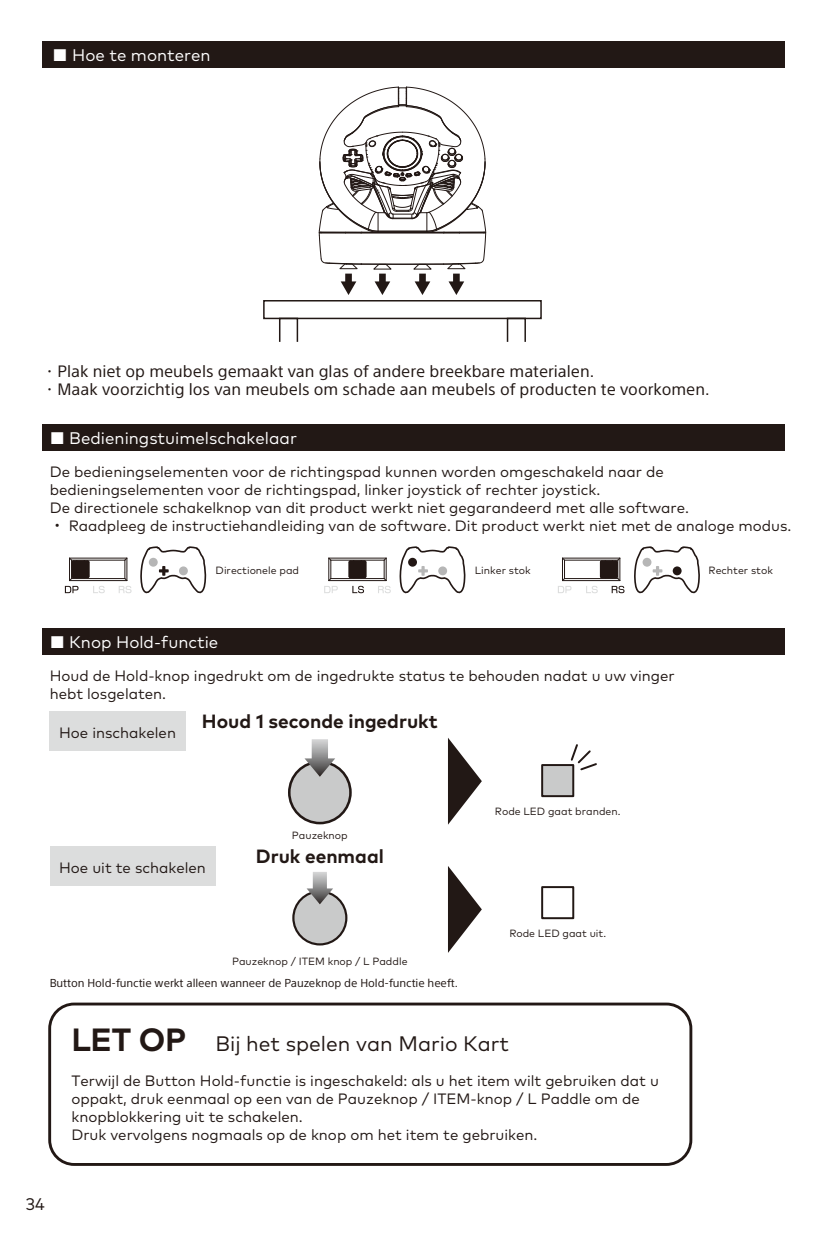
<style>
.page{position:relative;width:834px;height:1251px;background:#fff}
.page>*{position:absolute;margin:0;border:0;box-sizing:border-box;transform-origin:0 0}
.t1{font:21px "Mark OT";color:#221815}
.t2{font:700 19.2px "Mark OT";color:#221815}
.t3{font:16.8px "Mark OT";color:#fff}
.t4{font:16.8px "Mark OT";color:#221815}
.t5{font:15px/18px "Mark OT";color:#221815}
.t6{font:15px/18px "SST Jp Pro";color:#221815}
.t7{font:10.5px "Mark OT";color:#221815}
.t8{font:10.5px "SST Jp Pro";letter-spacing:-.005em;color:#221815}
.s1{font-family:"Koz Go Pr 6 N"}
.s2{font-weight:700;font-size:32.1px}
</style>
<div class="page">
<div style="left:43px;top:424px;width:741px;height:27px;background:#221815"></div>
<div style="left:43px;top:628px;width:741px;height:27px;background:#221815"></div>
<hr style="left:69px;top:557px;width:58px;height:1px;background:#221714">
<hr style="left:69px;top:580px;width:58px;height:1px;background:#221714">
<hr style="left:72px;top:578px;width:53px;height:1px;background:#221714">
<hr style="left:72px;top:559px;width:53px;height:1px;background:#221714">
<svg style="left:65px;top:557px;width:40px;height:36px"></svg>
<svg style="left:119px;top:557px;width:12px;height:36px"></svg>
<svg style="left:141px;top:546px;width:66px;height:48px"></svg>
<div style="left:149px;top:557px;width:9px;height:9px;background:#b6b6b6;border-radius:50%"></div>
<div style="left:179px;top:566px;width:9px;height:9px;background:#b6b6b6;border-radius:50%"></div>
<hr style="left:329px;top:557px;width:57px;height:1px;background:#221714">
<hr style="left:329px;top:580px;width:57px;height:1px;background:#221714">
<hr style="left:331px;top:578px;width:53px;height:1px;background:#221714">
<hr style="left:331px;top:559px;width:53px;height:1px;background:#221714">
<svg style="left:348px;top:559px;width:19px;height:20px"></svg>
<svg style="left:324px;top:557px;width:14px;height:36px"></svg>
<svg style="left:352px;top:585px;width:12px;height:8px"></svg>
<svg style="left:378px;top:557px;width:13px;height:36px"></svg>
<hr style="left:562px;top:557px;width:57px;height:1px;background:#221714">
<hr style="left:562px;top:580px;width:57px;height:1px;background:#221714">
<hr style="left:564px;top:578px;width:53px;height:1px;background:#221714">
<hr style="left:564px;top:559px;width:53px;height:1px;background:#221714">
<svg style="left:558px;top:557px;width:13px;height:36px"></svg>
<svg style="left:586px;top:557px;width:38px;height:36px"></svg>
<svg style="left:400px;top:546px;width:66px;height:48px"></svg>
<div style="left:408px;top:557px;width:9px;height:9px;background:#221714;border-radius:50%"></div>
<div style="left:438px;top:566px;width:9px;height:9px;background:#b6b6b6;border-radius:50%"></div>
<svg style="left:634px;top:546px;width:66px;height:48px"></svg>
<div style="left:642px;top:557px;width:9px;height:9px;background:#b6b6b6;border-radius:50%"></div>
<div style="left:672px;top:566px;width:9px;height:9px;background:#221714;border-radius:50%"></div>
<div style="left:43px;top:41px;width:741px;height:27px;background:#221815"></div>
<svg style="left:318px;top:86px;width:168px;height:209px"></svg>
<div style="left:263px;top:300px;width:278px;height:19px;border:2px solid #221815"></div>
<div style="left:279px;top:317px;width:19px;height:25px;border:2px solid #221815"></div>
<div style="left:506px;top:317px;width:20px;height:25px;border:2px solid #221815"></div>
<div style="left:293px;top:891px;width:53px;height:53px;background:#c9caca;border-radius:50%"></div>
<div style="left:292px;top:890px;width:55px;height:55px;border:2px solid #221815;border-radius:50%"></div>
<div style="left:50px;top:711px;width:136px;height:39px;background:#dcdddd"></div>
<div style="left:50px;top:846px;width:165px;height:40px;background:#dcdddd"></div>
<svg style="left:448px;top:738px;width:34px;height:86px"></svg>
<div style="left:541px;top:764px;width:33px;height:33px;background:#c9caca;border:2px solid #221815"></div>
<svg style="left:569px;top:744px;width:28px;height:27px"></svg>
<div style="left:48px;top:1002px;width:644px;height:163px;border:3px solid #221815;border-radius:24px"></div>
<svg style="left:448px;top:866px;width:34px;height:86px"></svg>
<div style="left:541px;top:885px;width:33px;height:34px;border:2px solid #221815"></div>
<svg style="left:306px;top:872px;width:27px;height:32px"></svg>
<div style="left:289px;top:761px;width:61px;height:61px;background:#c9caca;border-radius:50%"></div>
<div style="left:288px;top:760px;width:63px;height:64px;border:3px solid #221815;border-radius:50%"></div>
<svg style="left:304px;top:739px;width:31px;height:37px"></svg>
<p class="t3" style="left:53px;top:45px;width:160px">■ Hoe te monteren</p>
<p class="t6" style="left:42px;top:362px;width:668px">・ Plak niet op meubels gemaakt van glas of andere breekbare materialen.<br>・ Maak voorzichtig los van meubels om schade aan meubels of producten te voorkomen.</p>
<p class="t3" style="left:50px;top:428px;width:249px">■ Bedieningstuimelschakelaar</p>
<p class="t5" style="left:50px;top:462px;width:743px">De bedieningselementen voor de richtingspad kunnen worden omgeschakeld naar de bedieningselementen voor de richtingspad, linker joystick of rechter joystick.<br>De directionele schakelknop van dit product werkt niet gegarandeerd met alle software.<br><span class="s1">・</span> Raadpleeg de instructiehandleiding van de software. Dit product werkt niet met de analoge modus.</p>
<p class="t7" style="left:215px;top:563px;width:85px">Directionele pad</p>
<p class="t7" style="left:475px;top:563px;width:57px">Linker stok</p>
<p class="t7" style="left:708px;top:563px;width:66px">Rechter stok</p>
<p class="t3" style="left:50px;top:632px;width:170px">■ Knop Hold-functie</p>
<p class="t5" style="left:50px;top:666px;width:626px">Houd de Hold-knop ingedrukt om de ingedrukte status te behouden nadat u uw vinger hebt losgelaten.</p>
<p class="t5" style="left:59px;top:723px;width:118px">Hoe inschakelen</p>
<p class="t2" style="left:202px;top:708px;width:237px">Houd 1 seconde ingedrukt</p>
<p class="t5" style="left:59px;top:858px;width:148px">Hoe uit te schakelen</p>
<p class="t7" style="left:292px;top:828px;width:57px">Pauzeknop</p>
<p class="t2" style="left:256px;top:843px;width:129px">Druk eenmaal</p>
<p class="t7" style="left:232px;top:954px;width:177px">Pauzeknop / ITEM knop / L Paddle</p>
<p class="t8" style="left:50px;top:974px;width:409px">Button Hold-functie werkt alleen wanneer de Pauzeknop de Hold-functie heeft.</p>
<p class="t7" style="left:495px;top:804px;width:127px">Rode LED gaat branden.</p>
<p class="t7" style="left:509px;top:926px;width:98px">Rode LED gaat uit.</p>
<p class="t4" style="left:26px;top:1193px;width:21px">34</p>
<h1 class="t1" style="left:71px;top:1030px;width:439px"><span class="s2">LET OP</span> Bij het spelen van Mario Kart</h1>
<p class="t5" style="left:71px;top:1071px;width:589px">Terwijl de Button Hold-functie is ingeschakeld: als u het item wilt gebruiken dat u oppakt, druk eenmaal op een van de Pauzeknop / ITEM-knop / L Paddle om de knopblokkering uit te schakelen.<br>Druk vervolgens nogmaals op de knop om het item te gebruiken.</p>
</div>
